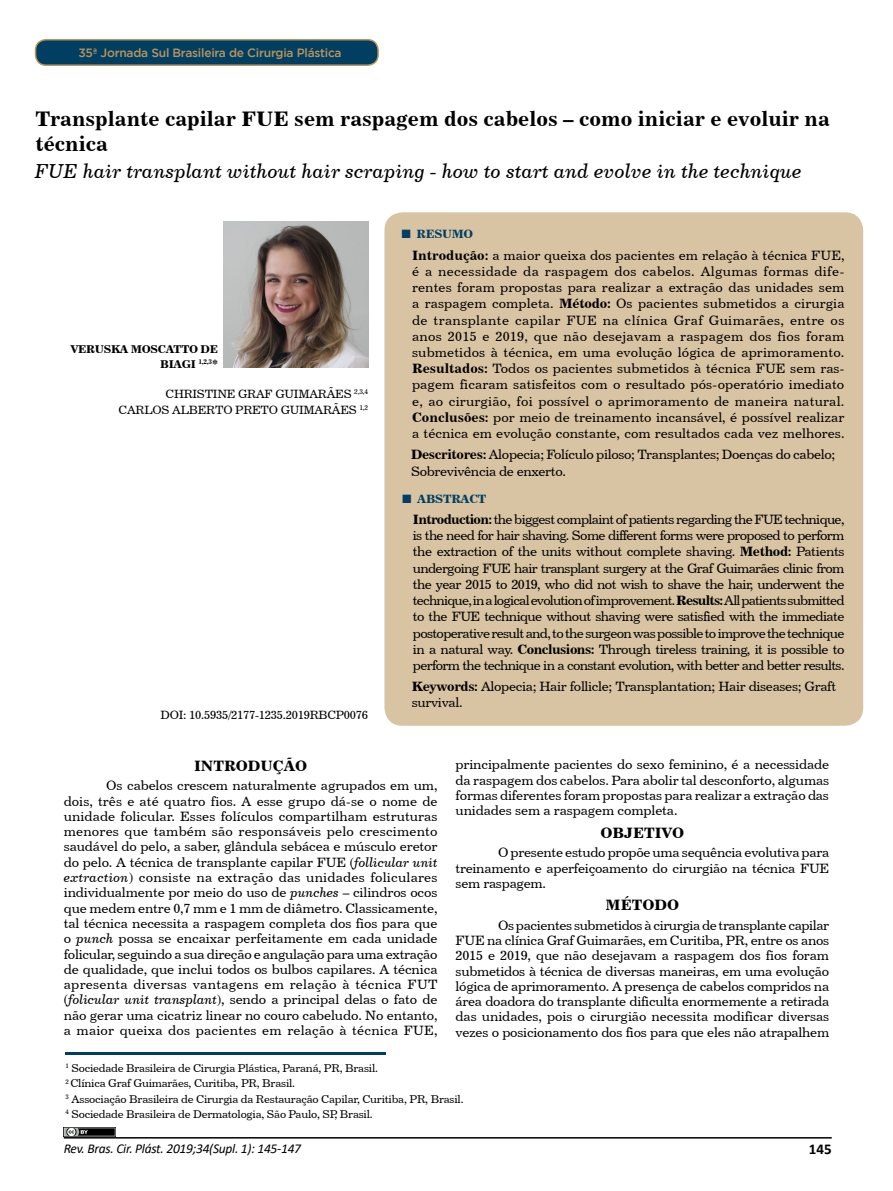
<style>
.page{position:relative;width:893px;height:1191px;background:#fff}
.page>*{position:absolute;margin:0;border:0;box-sizing:border-box;transform-origin:0 0}
.t1{font:21px/25.2px "Century 731 BT Bold A";color:#000}
.t2{font:20.25px "Century 731 BT Italic A";color:#000}
.t3{font:15px "Century 731 BT Bold A";color:#000}
.t4{font:700 15px "Calibri";color:#000}
.t5{font:13.5px/15.3px "Century 731 BT Roman A";letter-spacing:-.02em;color:#000;text-align:justify}
.t6{font:italic 13.5px "Calibri";letter-spacing:-.02em;color:#000}
.t7{font:12px/15.3px "Century 731 BT Roman A";letter-spacing:-.02em;color:#000;text-align:right}
.t8{font:500 12px "Gotham";letter-spacing:-.02em;color:#ba945a}
.t9{font:12px "Century 731 BT Bold A";letter-spacing:-.02em;color:#003e62}
.t10{font:11.25px/15.3px "Century 731 BT Roman A";letter-spacing:-.02em;color:#000}
.t11{font:11.25px/15.3px "Century 731 BT Bold A";letter-spacing:-.025em;color:#000;text-align:right}
.s1{font-size:12px}
.s2{font-family:"Times New Roman";font-weight:700;font-size:18px}
.s3{font-family:"Century 731 BT Bold A"}
.s4{font-family:"Century 731 BT Italic A"}
</style>
<div class="page">
<hr style="left:64px;top:1137px;width:768px;height:1px;background:#000">
<div style="left:384px;top:212px;width:479px;height:513px;background:#d8c3a2;border-radius:18px"></div>
<hr style="left:66px;top:1052px;width:320px;height:3px;background:#003e62">
<div style="left:36px;top:40px;width:342px;height:25px;background:#003e62;border-radius:10px"></div>
<div style="left:35px;top:39px;width:344px;height:27px;border:2px solid #ba945a;border-radius:10px"></div>
<img style="left:224px;top:221px;width:144px;height:147px">
<img style="left:64px;top:1127px;width:51px;height:9px">
<p class="t8" style="left:78px;top:46px;width:265px">35ª Jornada Sul Brasileira de Cirurgia Plástica</p>
<h1 class="t1" style="left:35px;top:106px;width:796px">Transplante capilar FUE sem raspagem dos cabelos – como iniciar e evoluir na técnica</h1>
<h2 class="t2" style="left:35px;top:159px;width:769px">FUE hair transplant without hair scraping - how to start and evolve in the technique</h2>
<p class="t11" style="left:70px;top:341px;width:149px">VERUSKA MOSCATTO DE<br>BIAGI <sup>1,2,3</sup><span class="s1">*</span></p>
<p class="t7" style="left:119px;top:386px;width:251px">CHRISTINE GRAF GUIMARÃES <sup>2,3,4<br></sup>CARLOS ALBERTO PRETO GUIMARÃES <sup>1,2</sup></p>
<p class="t7" style="left:161px;top:706px;width:209px">DOI: 10.5935/2177-1235.2019RBCP0076</p>
<p class="t9" style="left:401px;top:227px;width:74px"><span class="s2">■</span> RESUMO</p>
<p class="t5" style="left:412px;top:247px;width:434px;line-height:16.2px"><span class="s3">Introdução:</span> a maior queixa dos pacientes em relação à técnica FUE, é a necessidade da raspagem dos cabelos. Algumas formas dife&shy;rentes foram propostas para realizar a extração das unidades sem a raspagem completa. <span class="s3">Método:</span> Os pacientes submetidos a cirurgia de transplante capilar FUE na clínica Graf Guimarães, entre os anos 2015 e 2019, que não desejavam a raspagem dos fios foram submetidos à técnica, em uma evolução lógica de aprimoramento.<br><span class="s3">Resultados:</span> Todos os pacientes submetidos à técnica FUE sem ras&shy;pagem ficaram satisfeitos com o resultado pós-operatório imediato e, ao cirurgião, foi possível o aprimoramento de maneira natural.<br><span class="s3">Conclusões:</span> por meio de treinamento incansável, é possível realizar a técnica em evolução constante, com resultados cada vez melhores.</p>
<p class="t5" style="left:411px;top:446px;width:426px;line-height:16.2px"><span class="s3">Descritores:</span> Alopecia; Folículo piloso; Transplantes; Doenças do cabelo;<br>Sobrevivência de enxerto.</p>
<p class="t9" style="left:402px;top:491px;width:86px"><span class="s2">■</span> ABSTRACT</p>
<p class="t5" style="left:413px;top:511px;width:433px;line-height:16.2px"><span class="s3">Introduction:</span> the biggest complaint of patients regarding the FUE technique, is the need for hair shaving. Some different forms were proposed to perform the extraction of the units without complete shaving. <span class="s3">Method:</span> Patients undergoing FUE hair transplant surgery at the Graf Guimarães clinic from the year 2015 to 2019, who did not wish to shave the hair, underwent the technique, in a logical evolution of improvement. <span class="s3">Results:</span> All patients submitted to the FUE technique without shaving were satisfied with the immediate postoperative result and, to the surgeon was possible to improve the technique in a natural way. <span class="s3">Conclusions:</span> Through tireless training, it is possible to perform the technique in a constant evolution, with better and better results.</p>
<p class="t5" style="left:412px;top:678px;width:426px;line-height:16.2px"><span class="s3">Keywords:</span> Alopecia; Hair follicle; Transplantation; Hair diseases; Graft survival.</p>
<p class="t3" style="left:194px;top:756px;width:115px">INTRODUÇÃO</p>
<p class="t5" style="left:64px;top:777px;width:375px;text-indent:43px">Os cabelos crescem naturalmente agrupados em um, dois, três e até quatro fios. A esse grupo dá-se o nome de unidade folicular. Esses folículos compartilham estruturas menores que também são responsáveis pelo crescimento saudável do pelo, a saber, glândula sebácea e músculo eretor do pelo. A técnica de transplante capilar FUE (<span class="s4">follicular unit extraction</span>) consiste na extração das unidades foliculares individualmente por meio do uso de <span class="s4">punches</span> – cilindros ocos que medem entre 0,7 mm e 1 mm de diâmetro. Classicamente, tal técnica necessita a raspagem completa dos fios para que o <span class="s4">punch</span> possa se encaixar perfeitamente em cada unidade folicular, seguindo a sua direção e angulação para uma extração de qualidade, que inclui todos os bulbos capilares. A técnica apresenta diversas vantagens em relação à técnica FUT (<span class="s4">folicular unit transplant</span>), sendo a principal delas o fato de não gerar uma cicatriz linear no couro cabeludo. No entanto, a maior queixa dos pacientes em relação à técnica FUE,</p>
<p class="t5" style="left:456px;top:757px;width:375px">principalmente pacientes do sexo feminino, é a necessidade da raspagem dos cabelos. Para abolir tal desconforto, algumas formas diferentes foram propostas para realizar a extração das unidades sem a raspagem completa.</p>
<p class="t3" style="left:600px;top:823px;width:85px">OBJETIVO</p>
<p class="t5" style="left:456px;top:844px;width:375px;text-indent:43px">O presente estudo propõe uma sequência evolutiva para treinamento e aperfeiçoamento do cirurgião na técnica FUE sem raspagem.</p>
<p class="t3" style="left:606px;top:895px;width:75px">MÉTODO</p>
<p class="t5" style="left:456px;top:917px;width:375px;text-indent:43px">Os pacientes submetidos à cirurgia de transplante capilar FUE na clínica Graf Guimarães, em Curitiba, PR, entre os anos 2015 e 2019, que não desejavam a raspagem dos fios foram submetidos à técnica de diversas maneiras, em uma evolução lógica de aprimoramento. A presença de cabelos compridos na área doadora do transplante dificulta enormemente a retirada das unidades, pois o cirurgião necessita modificar diversas vezes o posicionamento dos fios para que eles não atrapalhem</p>
<p class="t10" style="left:66px;top:1060px;width:399px"><sup>1</sup> Sociedade Brasileira de Cirurgia Plástica, Paraná, PR, Brasil.<br><sup>2</sup> Clínica Graf Guimarães, Curitiba, PR, Brasil.<br><sup>3</sup> Associação Brasileira de Cirurgia da Restauração Capilar, Curitiba, PR, Brasil.<br><sup>4</sup> Sociedade Brasileira de Dermatologia, São Paulo, SP, Brasil.</p>
<p class="t6" style="left:64px;top:1138px;width:239px">Rev. Bras. Cir. Plást. 2019;34(Supl. 1): 145-147</p>
<p class="t4" style="left:809px;top:1138px;width:24px">145</p>
</div>
